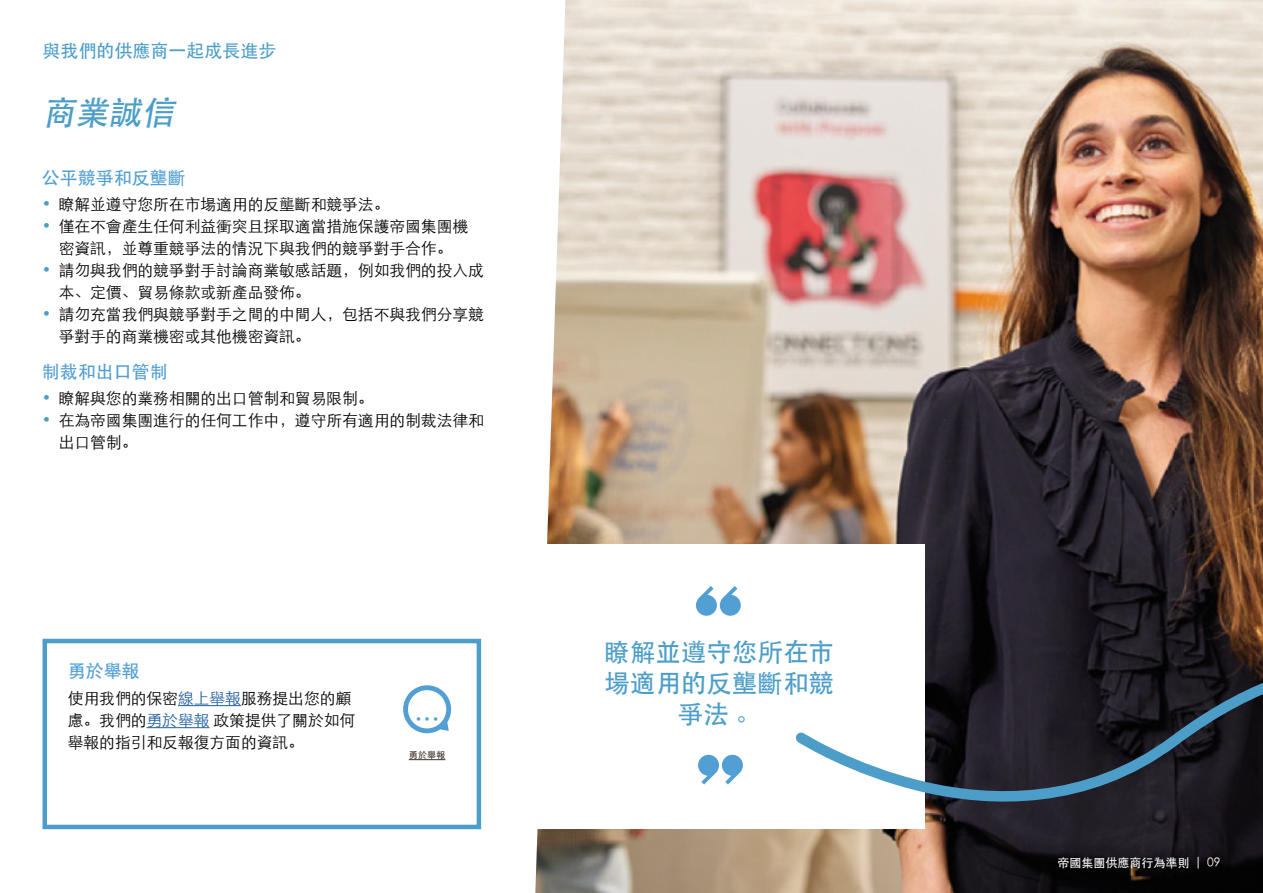
<style>
.page{position:relative;width:1263px;height:893px;background:#fff}
.page>*{position:absolute;margin:0;border:0;box-sizing:border-box;transform-origin:0 0}
.t1{font:italic 500 33px "ST Heiti SC";color:#4c9ec9}
.t2{font:500 25.5px/30.6px "ST Heiti SC";color:#4c9ec9;text-align:center}
.t3{font:500 25.5px "ST Heiti SC";color:#529fd3}
.t4{font:500 18px "ST Heiti SC";color:#529fd3}
.t5{font:500 18px "ST Heiti SC";color:#4c9ec9}
.t6{font:300 15.75px/22px "ST Heiti SC";color:#000}
.t7{font:500 12px "ST Heiti SC";color:#fff}
.t8{font:500 9px "ST Heiti SC";color:#3c3126}
.s1{color:#4c9ec9}
.s2{color:#215e9e}
.s3{font-weight:300}
</style>
<div class="page">
<img style="left:535px;top:0;width:728px;height:893px">
<div style="left:521px;top:544px;width:403px;height:285px;background:#fff"></div>
<svg style="left:698px;top:755px;width:45px;height:29px"></svg>
<svg style="left:696px;top:586px;width:45px;height:30px"></svg>
<svg style="left:795px;top:651px;width:468px;height:152px"></svg>
<div style="left:43px;top:639px;width:438px;height:190px;border:4px solid #4c9ec9"></div>
<hr style="left:178px;top:705px;width:63px;height:1px;background:#215e9e">
<hr style="left:147px;top:727px;width:63px;height:1px;background:#215e9e">
<svg style="left:403px;top:685px;width:49px;height:49px"></svg>
<div style="left:408px;top:690px;width:38px;height:38px;background:#fff;border-radius:50%"></div>
<hr style="left:409px;top:759px;width:36px;height:1px;background:#3c3126">
<p class="t5" style="left:43px;top:41px;width:235px">與我們的供應商一起成長進步</p>
<h1 class="t1" style="left:43px;top:94px;width:140px">商業誠信</h1>
<p class="t4" style="left:42px;top:167px;width:145px">公平競爭和反壟斷</p>
<p class="t6" style="left:42px;top:192px;width:349px"><span class="s1">•</span> 瞭解並遵守您所在市場適用的反壟斷和競爭法。</p>
<p class="t6" style="left:42px;top:214px;width:428px;text-align:center"><span class="s1">•</span> 僅在不會產生任何利益衝突且採取適當措施保護帝國集團機密資訊，並尊重競爭法的情況下與我們的競爭對手合作。</p>
<p class="t6" style="left:59px;top:258px;width:427px;text-indent:-17px"><span class="s1">•</span> 請勿與我們的競爭對手討論商業敏感話題，例如我們的投入成本、定價、貿易條款或新產品發佈。</p>
<p class="t6" style="left:59px;top:302px;width:427px;text-indent:-17px"><span class="s1">•</span> 請勿充當我們與競爭對手之間的中間人，包括不與我們分享競爭對手的商業機密或其他機密資訊。</p>
<p class="t4" style="left:42px;top:361px;width:127px">制裁和出口管制</p>
<p class="t6" style="left:42px;top:386px;width:334px"><span class="s1">•</span> 瞭解與您的業務相關的出口管制和貿易限制。</p>
<p class="t6" style="left:59px;top:408px;width:427px;text-indent:-17px"><span class="s1">•</span> 在為帝國集團進行的任何工作中，遵守所有適用的制裁法律和出口管制。</p>
<p class="t4" style="left:68px;top:661px;width:73px">勇於舉報</p>
<p class="t6" style="left:68px;top:685px;width:289px">使用我們的保密<span class="s2">線上舉報</span>服務提出您的顧慮。我們的<span class="s2">勇於舉報</span> 政策提供了關於如何舉報的指引和反報復方面的資訊。</p>
<h2 class="t3" style="left:415px;top:704px;width:27px">…</h2>
<p class="t8" style="left:409px;top:750px;width:38px">勇於舉報</p>
<h2 class="t2" style="left:604px;top:636px;width:231px">瞭解並遵守您所在市場適用的反壟斷和競爭法 。</h2>
<p class="t7" style="left:1057px;top:856px;width:165px">帝國集團供應商行為準則 <span class="s3">| 09</span></p>
</div>
